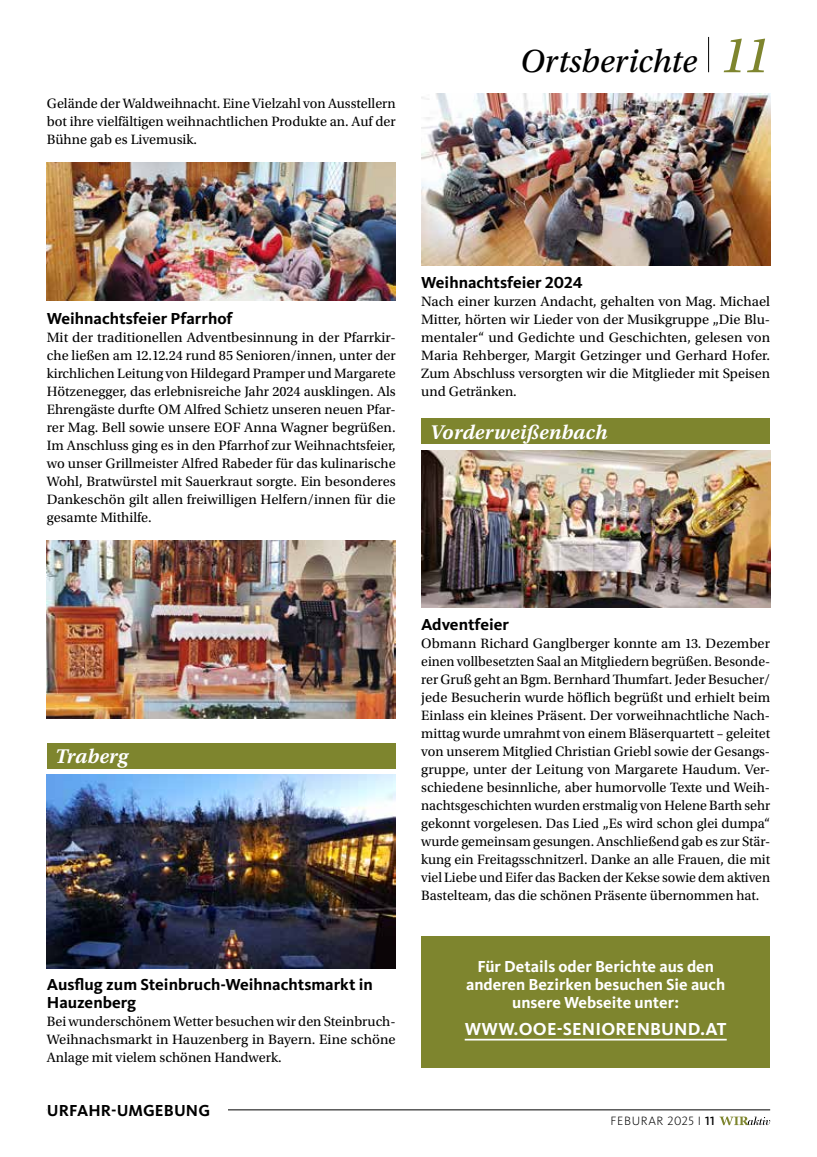
<style>
.page{position:relative;width:817px;height:1157px;background:#fff}
.page>*{position:absolute;margin:0;border:0;box-sizing:border-box;transform-origin:0 0}
.t1{font:33.75px "Utopia Std Capt It";color:#000}
.t2{font:21px "Utopia Std Semibold Capt It";color:#fff}
.t3{font:700 18px "Kievit OT";letter-spacing:.01em;color:#fff}
.t4{font:700 16.5px/18px "Kievit OT";color:#000}
.t5{font:700 16.5px/17.9px "Kievit OT";color:#fff;text-align:center}
.t6{font:14.25px/18px "Utopia Std";color:#000;text-align:justify}
.t7{font:300 12.45px "Kievit OT";letter-spacing:.05em;color:#000}
.s1{font-size:52.65px;color:#7e852e}
.s2{font-weight:500}
</style>
<div class="page">
<hr style="left:708px;top:37px;width:1px;height:35px;background:#000">
<svg style="left:719px;top:1116px;width:51px;height:9px"></svg>
<hr style="left:47px;top:1109px;width:723px;height:1px;background:#000">
<div style="left:47px;top:1090px;width:180px;height:32px;background:#fff"></div>
<div style="left:47px;top:743px;width:348px;height:25px;background:#7e852e"></div>
<img style="left:47px;top:162px;width:348px;height:138px">
<img style="left:47px;top:540px;width:348px;height:179px">
<img style="left:47px;top:774px;width:348px;height:194px">
<div style="left:421px;top:419px;width:349px;height:25px;background:#7e852e"></div>
<img style="left:421px;top:94px;width:349px;height:172px">
<img style="left:421px;top:450px;width:349px;height:158px">
<div style="left:421px;top:936px;width:349px;height:131px;background:#7e852e"></div>
<hr style="left:464px;top:1038px;width:262px;height:2px;background:#fff">
<p class="t6" style="left:47px;top:95px;width:350px">Gelände der Waldweihnacht. Eine Vielzahl von Ausstellern bot ihre vielfältigen weihnachtlichen Produkte an. Auf der Bühne gab es Livemusik.</p>
<h1 class="t1" style="left:520px;top:42px;width:251px">Ortsberichte <span class="s1">11</span></h1>
<p class="t4" style="left:47px;top:310px;width:187px">Weihnachtsfeier Pfarrhof</p>
<p class="t6" style="left:47px;top:329px;width:350px">Mit der traditionellen Adventbesinnung in der Pfarrkir&shy;che ließen am 12.12.24 rund 85 Senioren/innen, unter der kirchlichen Leitung von Hildegard Pramper und Margarete Hötzenegger, das erlebnisreiche Jahr 2024 ausklingen. Als Ehrengäste durfte OM Alfred Schietz unseren neuen Pfar&shy;rer Mag. Bell sowie unsere EOF Anna Wagner begrüßen.<br>Im Anschluss ging es in den Pfarrhof zur Weihnachtsfeier, wo unser Grillmeister Alfred Rabeder für das kulinarische Wohl, Bratwürstel mit Sauerkraut sorgte. Ein besonderes Dankeschön gilt allen freiwilligen Helfern/innen für die gesamte Mithilfe.</p>
<p class="t4" style="left:421px;top:274px;width:163px">Weihnachtsfeier 2024</p>
<p class="t6" style="left:421px;top:293px;width:350px">Nach einer kurzen Andacht, gehalten von Mag. Michael Mitter, hörten wir Lieder von der Musikgruppe „Die Blu&shy;mentaler“ und Gedichte und Geschichten, gelesen von Maria Rehberger, Margit Getzinger und Gerhard Hofer.<br>Zum Abschluss versorgten wir die Mitglieder mit Speisen und Getränken.</p>
<h2 class="t2" style="left:429px;top:420px;width:179px">Vorderweißenbach</h2>
<h2 class="t2" style="left:55px;top:744px;width:74px">Traberg</h2>
<p class="t4" style="left:47px;top:976px;width:327px">Ausflug zum Steinbruch-Weihnachtsmarkt in<br>Hauzenberg</p>
<p class="t6" style="left:47px;top:1013px;width:350px">Bei wunderschönem Wetter besuchen wir den Steinbruch-Weihnachsmarkt in Hauzenberg in Bayern. Eine schöne Anlage mit vielem schönen Handwerk.</p>
<p class="t4" style="left:47px;top:1102px;width:165px">URFAHR-UMGEBUNG</p>
<p class="t4" style="left:421px;top:616px;width:89px">Adventfeier</p>
<p class="t6" style="left:421px;top:635px;width:350px">Obmann Richard Ganglberger konnte am 13. Dezember einen vollbesetzten Saal an Mitgliedern begrüßen. Besonde&shy;rer Gruß geht an Bgm. Bernhard Thumfart. Jeder Besucher/ jede Besucherin wurde höflich begrüßt und erhielt beim Einlass ein kleines Präsent. Der vorweihnachtliche Nach&shy;mittag wurde umrahmt von einem Bläserquartett – geleitet von unserem Mitglied Christian Griebl sowie der Gesangs&shy;gruppe, unter der Leitung von Margarete Haudum. Ver&shy;schiedene besinnliche, aber humorvolle Texte und Weih&shy;nachtsgeschichten wurden erstmalig von Helene Barth sehr gekonnt vorgelesen. Das Lied „Es wird schon glei dumpa“ wurde gemeinsam gesungen. Anschließend gab es zur Stär&shy;kung ein Freitagsschnitzerl. Danke an alle Frauen, die mit viel Liebe und Eifer das Backen der Kekse sowie dem aktiven Bastelteam, das die schönen Präsente übernommen hat.</p>
<p class="t5" style="left:466px;top:958px;width:260px">Für Details oder Berichte aus den anderen Bezirken besuchen Sie auch unsere Webseite unter:</p>
<p class="t3" style="left:464px;top:1018px;width:263px">WWW.OOE-SENIORENBUND.AT</p>
<p class="t7" style="left:610px;top:1114px;width:106px">FEBURAR 2025 I <span class="s2">11</span></p>
</div>
